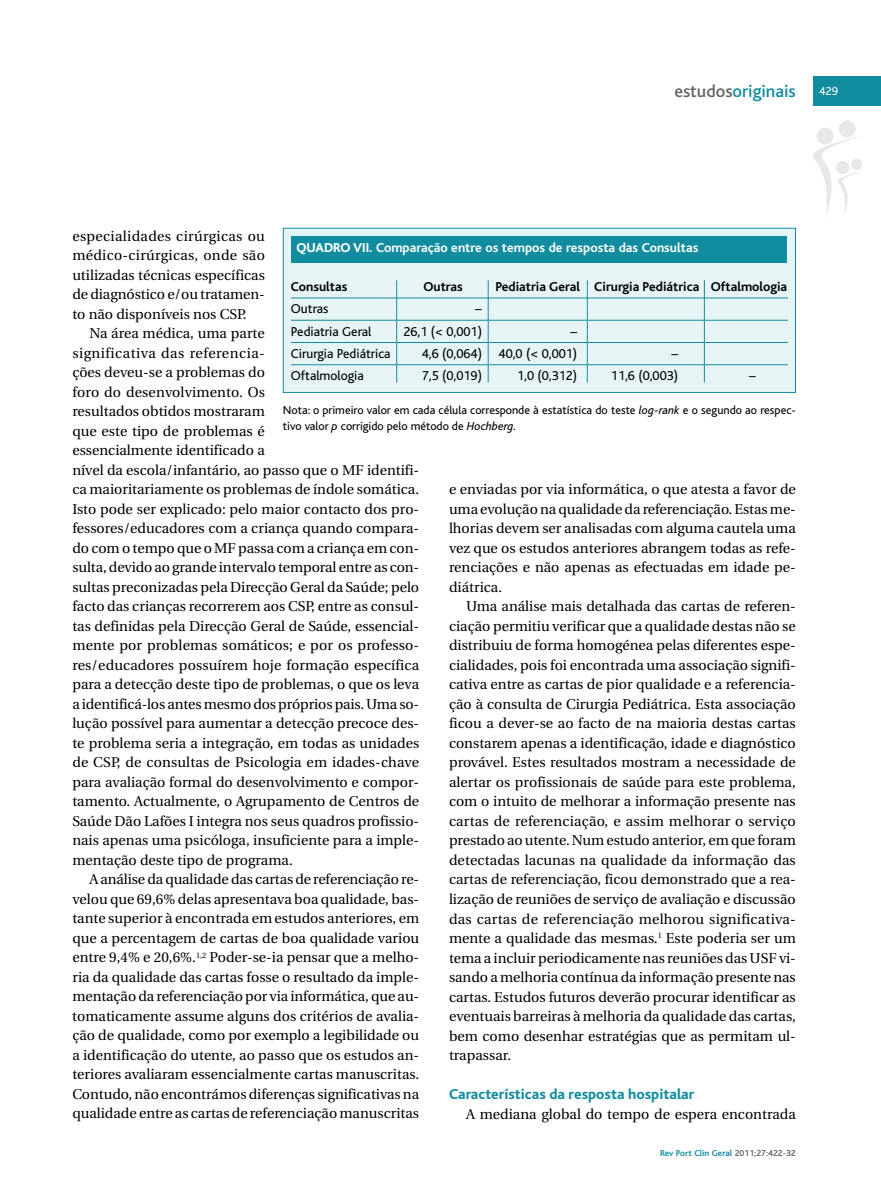
<style>
.page{position:relative;width:881px;height:1191px;background:#fff}
.page>*{position:absolute;margin:0;border:0;box-sizing:border-box;transform-origin:0 0}
.t1{font:500 18px "Bliss";color:#128d9f}
.t2{font:800 15px "Bliss";color:#128d9f}
.t3{font:14.25px/19.5px "Utopia";color:#000;text-align:justify}
.t4{font:13.5px "Bliss";color:#000}
.t5{font:700 13.5px "Bliss";color:#000}
.t6{font:700 13.5px "Bliss";color:#fff}
.t7{font:12px/16.5px "Bliss";color:#000}
.t8{font:12px "Bliss";color:#fff}
.t9{font:700 9px "Bliss";color:#128d9f}
.s1{color:#666}
.s2{font-weight:800}
.s3{font-style:italic}
</style>
<div class="page">
<svg style="left:813px;top:120px;width:49px;height:97px"></svg>
<div style="left:812px;top:77px;width:68px;height:29px;background:#128d9f"></div>
<div style="left:283px;top:229px;width:511px;height:163px;background:#e7f4f5"></div>
<div style="left:283px;top:228px;width:512px;height:165px;border:1px solid #128d9f"></div>
<hr style="left:291px;top:297px;width:496px;height:1px;background:#128d9f">
<hr style="left:291px;top:320px;width:496px;height:1px;background:#128d9f">
<hr style="left:291px;top:342px;width:496px;height:1px;background:#128d9f">
<hr style="left:291px;top:364px;width:496px;height:1px;background:#128d9f">
<div style="left:291px;top:236px;width:496px;height:26px;background:#128d9f"></div>
<hr style="left:396px;top:280px;width:1px;height:102px;background:#128d9f">
<hr style="left:487px;top:280px;width:1px;height:102px;background:#128d9f">
<hr style="left:586px;top:280px;width:1px;height:102px;background:#128d9f">
<hr style="left:703px;top:280px;width:1px;height:102px;background:#128d9f">
<p class="t1" style="left:674px;top:85px;width:123px"><span class="s1">estudos</span>originais</p>
<p class="t8" style="left:819px;top:87px;width:20px">429</p>
<p class="t3" style="left:72px;top:227px;width:194px">especialidades cirúrgicas ou médico-cirúrgicas, onde são utilizadas técnicas específicas de diagnóstico e/ou tratamen&shy;to não disponíveis nos CSP.</p>
<p class="t3" style="left:72px;top:325px;width:348px;text-align:left;text-indent:17px">Na área médica, uma parte<br>significativa das referencia-<br>ções deveu-se a problemas do<br>foro do desenvolvimento. Os<br>resultados obtidos mostraram<br>que este tipo de problemas é<br>essencialmente identificado a<br>nível da escola/infantário, ao passo que o MF identifi&shy;ca maioritariamente os problemas de índole somática.<br>Isto pode ser explicado: pelo maior contacto dos pro&shy;fessores/educadores com a criança quando compara&shy;do com o tempo que o MF passa com a criança em con&shy;sulta, devido ao grande intervalo temporal entre as con&shy;sultas preconizadas pela Direcção Geral da Saúde; pelo facto das crianças recorrerem aos CSP, entre as consul&shy;tas definidas pela Direcção Geral de Saúde, essencial&shy;mente por problemas somáticos; e por os professo&shy;res/educadores possuírem hoje formação específica para a detecção deste tipo de problemas, o que os leva a identificá-los antes mesmo dos próprios pais. Uma so&shy;lução possível para aumentar a detecção precoce des&shy;te problema seria a integração, em todas as unidades de CSP, de consultas de Psicologia em idades-chave para avaliação formal do desenvolvimento e compor&shy;tamento. Actualmente, o Agrupamento de Centros de Saúde Dão Lafões I integra nos seus quadros profissio&shy;nais apenas uma psicóloga, insuficiente para a imple&shy;mentação deste tipo de programa.</p>
<p class="t3" style="left:72px;top:871px;width:348px;text-indent:17px">A análise da qualidade das cartas de referenciação re&shy;velou que 69,6% delas apresentava boa qualidade, bas&shy;tante superior à encontrada em estudos anteriores, em que a percentagem de cartas de boa qualidade variou entre 9,4% e 20,6%.<sup>1,2</sup> Poder-se-ia pensar que a melho&shy;ria da qualidade das cartas fosse o resultado da imple&shy;mentação da referenciação por via informática, que au&shy;tomaticamente assume alguns dos critérios de avalia&shy;ção de qualidade, como por exemplo a legibilidade ou a identificação do utente, ao passo que os estudos an&shy;teriores avaliaram essencialmente cartas manuscritas.<br>Contudo, não encontrámos diferenças significativas na qualidade entre as cartas de referenciação manuscritas</p>
<p class="t6" style="left:296px;top:243px;width:403px"><span class="s2">QUADRO VII.</span> Comparação entre os tempos de resposta das Consultas</p>
<p class="t5" style="left:291px;top:282px;width:58px">Consultas</p>
<p class="t5" style="left:423px;top:282px;width:41px">Outras</p>
<p class="t5" style="left:495px;top:282px;width:293px">Pediatria Geral Cirurgia Pediátrica Oftalmologia</p>
<p class="t4" style="left:291px;top:304px;width:39px">Outras</p>
<p class="t4" style="left:475px;top:304px;width:8px">–</p>
<p class="t4" style="left:291px;top:327px;width:82px">Pediatria Geral</p>
<p class="t4" style="left:403px;top:327px;width:80px">26,1 (&lt; 0,001)</p>
<p class="t4" style="left:570px;top:327px;width:8px">–</p>
<p class="t4" style="left:291px;top:349px;width:101px">Cirurgia Pediátrica</p>
<p class="t4" style="left:421px;top:349px;width:157px">4,6 (0,064) 40,0 (&lt; 0,001)</p>
<p class="t4" style="left:671px;top:349px;width:8px">–</p>
<p class="t4" style="left:291px;top:371px;width:74px">Oftalmologia</p>
<p class="t4" style="left:421px;top:371px;width:62px">7,5 (0,019)</p>
<p class="t4" style="left:517px;top:371px;width:62px">1,0 (0,312)</p>
<p class="t4" style="left:610px;top:371px;width:69px">11,6 (0,003)</p>
<p class="t4" style="left:748px;top:371px;width:8px">–</p>
<p class="t7" style="left:283px;top:403px;width:514px">Nota: o primeiro valor em cada célula corresponde à estatística do teste <span class="s3">log-rank</span> e o segundo ao respec&shy;tivo valor <span class="s3">p</span> corrigido pelo método de <span class="s3">Hochberg.</span></p>
<p class="t3" style="left:449px;top:481px;width:348px">e enviadas por via informática, o que atesta a favor de uma evolução na qualidade da referenciação. Estas me&shy;lhorias devem ser analisadas com alguma cautela uma vez que os estudos anteriores abrangem todas as refe&shy;renciações e não apenas as efectuadas em idade pe&shy;diátrica.</p>
<p class="t3" style="left:449px;top:598px;width:348px;text-indent:17px">Uma análise mais detalhada das cartas de referen&shy;ciação permitiu verificar que a qualidade destas não se distribuiu de forma homogénea pelas diferentes espe&shy;cialidades, pois foi encontrada uma associação signifi&shy;cativa entre as cartas de pior qualidade e a referencia&shy;ção à consulta de Cirurgia Pediátrica. Esta associação ficou a dever-se ao facto de na maioria destas cartas constarem apenas a identificação, idade e diagnóstico provável. Estes resultados mostram a necessidade de alertar os profissionais de saúde para este problema, com o intuito de melhorar a informação presente nas cartas de referenciação, e assim melhorar o serviço prestado ao utente. Num estudo anterior, em que foram detectadas lacunas na qualidade da informação das cartas de referenciação, ficou demonstrado que a rea&shy;lização de reuniões de serviço de avaliação e discussão das cartas de referenciação melhorou significativa&shy;mente a qualidade das mesmas.<sup>1</sup> Este poderia ser um tema a incluir periodicamente nas reuniões das USF vi&shy;sando a melhoria contínua da informação presente nas cartas. Estudos futuros deverão procurar identificar as eventuais barreiras à melhoria da qualidade das cartas, bem como desenhar estratégias que as permitam ul&shy;trapassar.</p>
<p class="t2" style="left:449px;top:1089px;width:247px">Características da resposta hospitalar</p>
<p class="t3" style="left:466px;top:1105px;width:331px">A mediana global do tempo de espera encontrada</p>
<p class="t9" style="left:659px;top:1149px;width:137px">Rev Port Clin Geral <span class="s1">2011;27:422-32</span></p>
</div>
